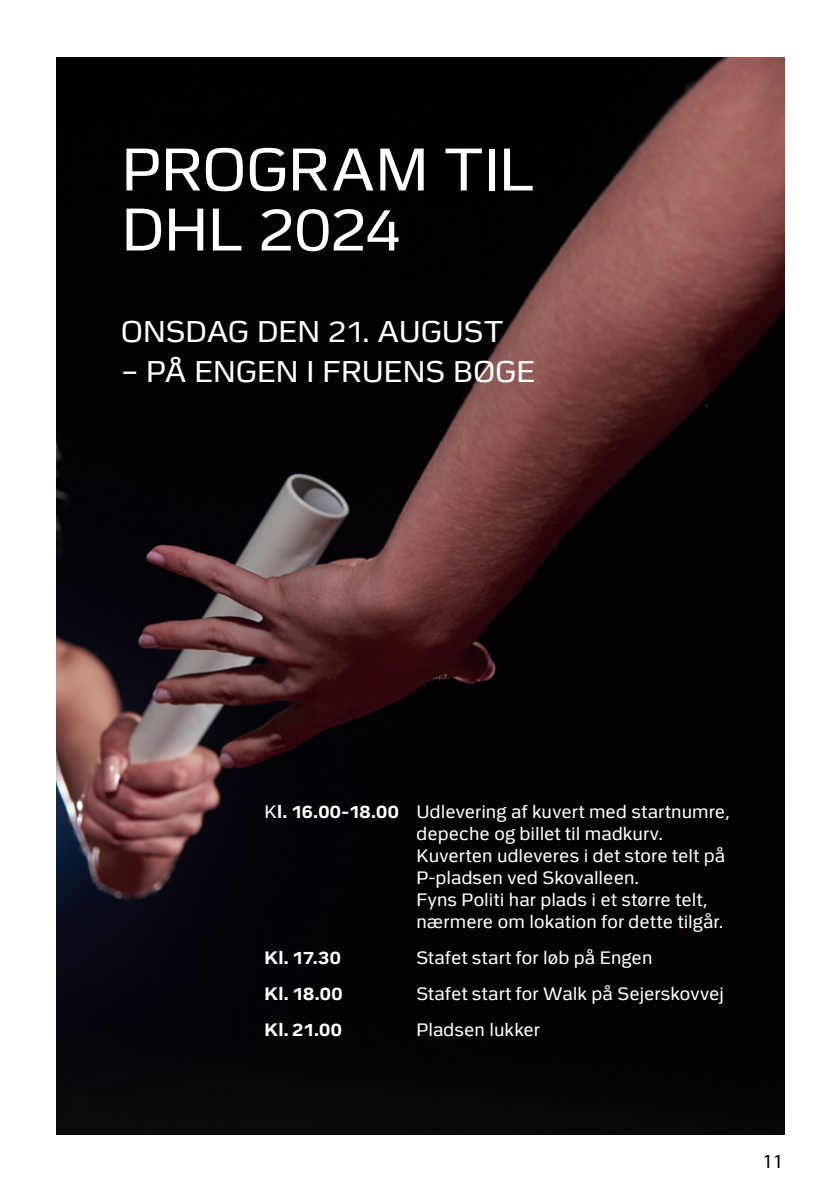
<style>
.page{position:relative;width:840px;height:1191px;background:#fff}
.page>*{position:absolute;margin:0;border:0;box-sizing:border-box;transform-origin:0 0}
.overskrift{font:60px "Politi";letter-spacing:-.005em;color:#fff}
.Brødtekst{font:30px "Politi";color:#fff}
.t1{font:20px "Myriad Pro";color:#000}
.Brødtekst-2{font:18px/22px "Politi";letter-spacing:.005em;color:#fff}
.Brødtekst-3{font:700 18px "Politi";letter-spacing:.025em;color:#fff}
.s1{font-weight:700}
</style>
<div class="page">
<img style="left:57px;top:57px;width:726px;height:1077px">
<p class="overskrift" style="left:121px;top:137px;width:413px">PROGRAM TIL</p>
<p class="overskrift" style="left:121px;top:197px;width:281px">DHL 2024</p>
<p class="Brødtekst" style="left:121px;top:315px;width:383px">ONSDAG DEN 21. AUGUST</p>
<p class="Brødtekst" style="left:121px;top:355px;width:415px">– PÅ ENGEN I FRUENS BØGE</p>
<p class="Brødtekst-2" style="left:416px;top:800px;width:314px;text-indent:-152px">K<span class="s1">l. 16.00-18.00</span> Udlevering af kuvert med startnumre, depeche og billet til madkurv.<br>Kuverten udleveres i det store telt på P-pladsen ved Skovalleen.<br>Fyns Politi har plads i et større telt, nærmere om lokation for dette tilgår.</p>
<p class="Brødtekst-3" style="left:264px;top:948px;width:78px">Kl. 17.30</p>
<p class="Brødtekst-2" style="left:416px;top:946px;width:237px">Stafet start for løb på Engen</p>
<p class="Brødtekst-3" style="left:264px;top:984px;width:80px">Kl. 18.00</p>
<p class="Brødtekst-2" style="left:416px;top:982px;width:309px">Stafet start for Walk på Sejerskovvej</p>
<p class="Brødtekst-3" style="left:264px;top:1020px;width:79px">Kl. 21.00</p>
<p class="Brødtekst-2" style="left:416px;top:1018px;width:125px">Pladsen lukker</p>
<p class="t1" style="left:762px;top:1149px;width:22px">11</p>
</div>
